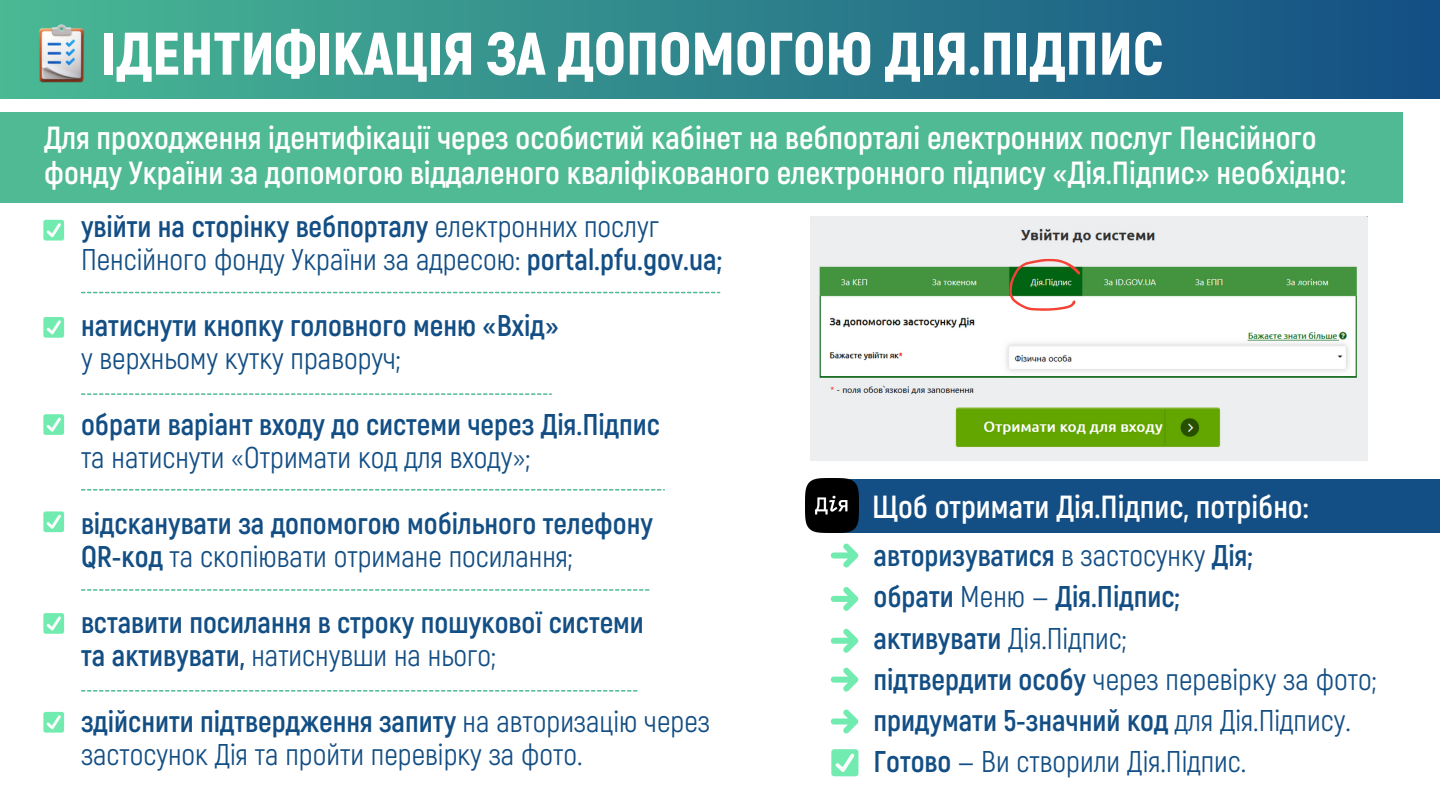
<style>
.page{position:relative;width:1440px;height:810px;background:#fff}
.page>*{position:absolute;margin:0;border:0;box-sizing:border-box;transform-origin:0 0}
.t1{font:900 60px "Akrobat";color:#fff}
.t2{font:700 32px/34.5px "Akrobat";color:#fff}
.t3{font:30px/33px "Akrobat";color:#134e84}
.t4{font:700 30px "Akrobat";color:#134e84}
.s1{font-weight:700}
.s2{font-weight:400}
</style>
<div class="page">
<div style="left:0;top:0;width:1440px;height:98px;background:linear-gradient(to right,#4ab994,#134e84)"></div>
<img style="left:38px;top:23px;width:46px;height:60px">
<div style="left:834px;top:479px;width:606px;height:53px;background:#134e84"></div>
<div style="left:0;top:112px;width:1403px;height:91px;background:#4fba94"></div>
<svg style="left:831px;top:544px;width:27px;height:23px"></svg>
<svg style="left:831px;top:587px;width:27px;height:24px"></svg>
<svg style="left:831px;top:629px;width:27px;height:24px"></svg>
<svg style="left:831px;top:668px;width:27px;height:24px"></svg>
<svg style="left:831px;top:710px;width:27px;height:23px"></svg>
<div style="left:831px;top:749px;width:27px;height:27px;background:#72ebb1;border-radius:3px"></div>
<svg style="left:835px;top:753px;width:20px;height:19px"></svg>
<div style="left:43px;top:220px;width:21px;height:21px;background:#72ebb1;border-radius:2px"></div>
<svg style="left:47px;top:223px;width:14px;height:14px"></svg>
<div style="left:43px;top:317px;width:21px;height:21px;background:#72ebb1;border-radius:2px"></div>
<svg style="left:47px;top:320px;width:14px;height:14px"></svg>
<div style="left:43px;top:414px;width:21px;height:21px;background:#72ebb1;border-radius:2px"></div>
<svg style="left:47px;top:417px;width:14px;height:15px"></svg>
<div style="left:43px;top:511px;width:21px;height:21px;background:#72ebb1;border-radius:2px"></div>
<svg style="left:47px;top:515px;width:14px;height:14px"></svg>
<div style="left:43px;top:613px;width:21px;height:21px;background:#72ebb1;border-radius:2px"></div>
<svg style="left:47px;top:616px;width:14px;height:14px"></svg>
<div style="left:43px;top:712px;width:21px;height:21px;background:#72ebb1;border-radius:2px"></div>
<svg style="left:47px;top:715px;width:14px;height:14px"></svg>
<img style="left:810px;top:217px;width:557px;height:243px">
<svg style="left:81px;top:292px;width:639px;height:1px"></svg>
<svg style="left:81px;top:393px;width:471px;height:2px"></svg>
<svg style="left:81px;top:489px;width:584px;height:2px"></svg>
<svg style="left:81px;top:589px;width:569px;height:2px"></svg>
<svg style="left:81px;top:690px;width:557px;height:2px"></svg>
<svg style="left:1009px;top:259px;width:71px;height:52px"></svg>
<img style="left:805px;top:479px;width:53px;height:53px">
<p class="t1" style="left:100px;top:15px;width:1064px">ІДЕНТИФІКАЦІЯ ЗА ДОПОМОГОЮ ДІЯ.ПІДПИС</p>
<p class="t2" style="left:44px;top:119px;width:1303px">Для проходження ідентифікації через особистий кабінет на вебпорталі електронних послуг Пенсійного фонду України за допомогою віддаленого кваліфікованого електронного підпису «Дія.Підпис» необхідно:</p>
<p class="t3" style="left:81px;top:209px;width:643px"><span class="s1">увійти на сторінку вебпорталу</span> електронних послуг<br>Пенсійного фонду України за адресою: <span class="s1">portal.pfu.gov.ua;</span></p>
<p class="t4" style="left:81px;top:306px;width:479px">натиснути кнопку головного меню «Вхід»</p>
<p class="t3" style="left:81px;top:341px;width:321px">у верхньому кутку праворуч;</p>
<p class="t4" style="left:81px;top:405px;width:581px">обрати варіант входу до системи через Дія.Підпис</p>
<p class="t3" style="left:81px;top:440px;width:451px">та натиснути «Отримати код для входу»;</p>
<p class="t4" style="left:81px;top:504px;width:574px">відсканувати за допомогою мобільного телефону</p>
<p class="t3" style="left:81px;top:539px;width:493px"><span class="s1">QR-код</span> та скопіювати отримане посилання;</p>
<p class="t4" style="left:81px;top:603px;width:565px">вставити посилання в строку пошукової системи</p>
<p class="t3" style="left:81px;top:638px;width:416px"><span class="s1">та активувати,</span> натиснувши на нього;</p>
<p class="t3" style="left:81px;top:704px;width:631px"><span class="s1">здійснити підтвердження запиту</span> на авторизацію через застосунок Дія та пройти перевірку за фото.</p>
<p class="t2" style="left:872px;top:488px;width:438px">Щоб отримати Дія.Підпис, потрібно:</p>
<p class="t4" style="left:874px;top:536px;width:381px">авторизуватися <span class="s2">в застосунку</span> Дія;</p>
<p class="t4" style="left:874px;top:577px;width:308px">обрати <span class="s2">Меню —</span> Дія.Підпис;</p>
<p class="t3" style="left:874px;top:620px;width:255px"><span class="s1">активувати</span> Дія.Підпис;</p>
<p class="t3" style="left:874px;top:661px;width:505px"><span class="s1">підтвердити особу</span> через перевірку за фото;</p>
<p class="t4" style="left:874px;top:701px;width:479px">придумати 5-значний код <span class="s2">для Дія.Підпису.</span></p>
<p class="t3" style="left:874px;top:744px;width:374px"><span class="s1">Готово</span> — Ви створили Дія.Підпис.</p>
</div>
